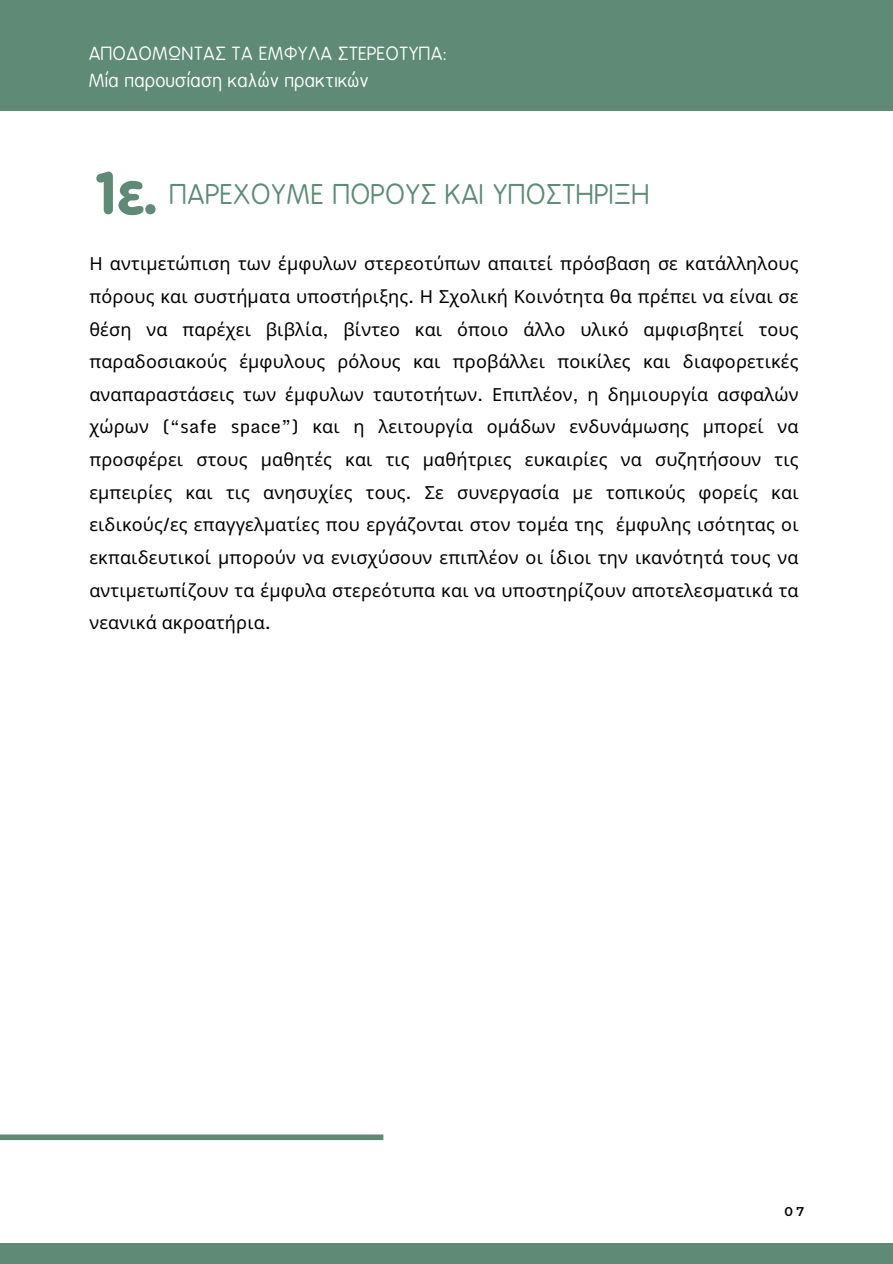
<style>
.page{position:relative;width:893px;height:1264px;background:#fff}
.page>*{position:absolute;margin:0;border:0;box-sizing:border-box;transform-origin:0 0}
.t1{font:700 57px "B Preplay";color:#5f8a76}
.t2{font:27px "B Preplay";color:#5f8a76}
.t3{font:18px/32.7px "Noto Sans";letter-spacing:.01em;color:#000;text-align:justify}
.t4{font:18px "B Preplay";color:#fff}
.t5{font:600 12.75px "Montserrat";color:#000}
.s1{font-weight:700;font-size:57px}
.s2{font-family:"Monda"}
</style>
<div class="page">
<div style="left:0;top:1243px;width:892px;height:20px;background:#5f8a76"></div>
<div style="left:0;top:0;width:892px;height:111px;background:#5f8a76"></div>
<div style="left:0;top:1134px;width:383px;height:6px;background:#5f8a76"></div>
<p class="t4" style="left:89px;top:44px;width:360px">ΑΠΟΔΟΜΩΝΤΑΣ ΤΑ ΕΜΦΥΛΑ ΣΤΕΡΕΟΤΥΠΑ:</p>
<h1 class="t4" style="left:89px;top:71px;width:282px">Μία παρουσίαση καλών πρακτικών</h1>
<p class="t2" style="left:96px;top:180px;width:556px"><span class="s1">1ε</span> ΠΑΡΕΧΟΥΜΕ ΠΟΡΟΥΣ ΚΑΙ ΥΠΟΣΤΗΡΙΞΗ</p>
<p class="t1" style="left:145px;top:158px;width:13px">.</p>
<p class="t3" style="left:89px;top:247px;width:710px">Η αντιμετώπιση των έμφυλων στερεοτύπων απαιτεί πρόσβαση σε κατάλληλους πόρους και συστήματα υποστήριξης<span class="s2">.</span> Η Σχολική Κοινότητα θα πρέπει να είναι σε θέση να παρέχει βιβλία<span class="s2">,</span> βίντεο και όποιο άλλο υλικό αμφισβητεί τους παραδοσιακούς έμφυλους ρόλους και προβάλλει ποικίλες και διαφορετικές αναπαραστάσεις των έμφυλων ταυτοτήτων<span class="s2">.</span> Επιπλέον<span class="s2">,</span> η δημιουργία ασφαλών χώρων <span class="s2">(“safe space”)</span> και η λειτουργία ομάδων ενδυνάμωσης μπορεί να προσφέρει στους μαθητές και τις μαθήτριες ευκαιρίες να συζητήσουν τις εμπειρίες και τις ανησυχίες τους<span class="s2">.</span> Σε συνεργασία με τοπικούς φορείς και ειδικούς<span class="s2">/</span>ες επαγγελματίες που εργάζονται στον τομέα της έμφυλης ισότητας οι εκπαιδευτικοί μπορούν να ενισχύσουν επιπλέον οι ίδιοι την ικανότητά τους να αντιμετωπίζουν τα έμφυλα στερεότυπα και να υποστηρίζουν αποτελεσματικά τα νεανικά ακροατήρια<span class="s2">.</span></p>
<h3 class="t5" style="left:784px;top:1203px;width:21px">07</h3>
</div>
